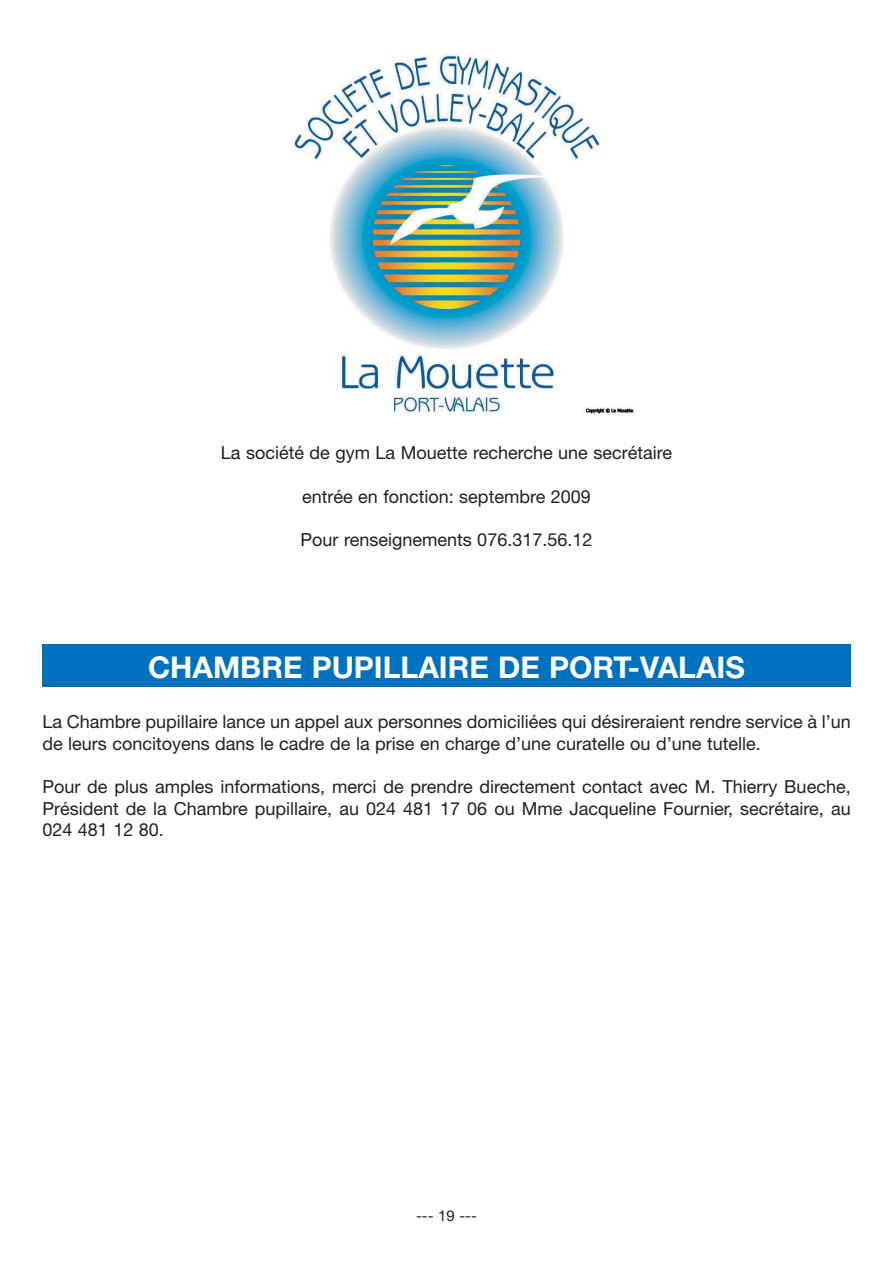
<style>
.page{position:relative;width:893px;height:1263px;background:#fff}
.page>*{position:absolute;margin:0;border:0;box-sizing:border-box;transform-origin:0 0}
.t1{font:700 30px "Helvetica Neue";color:#fff}
.t2{font:18px/21.6px "Helvetica Neue";color:#231f20}
.t3{font:15px "Helvetica Neue";color:#231f20}
</style>
<div class="page">
<img style="left:293px;top:50px;width:342px;height:365px">
<div style="left:42px;top:644px;width:808px;height:43px;background:#0071bc"></div>
<p class="t2" style="left:221px;top:444px;width:453px">La société de gym La Mouette recherche une secrétaire</p>
<p class="t2" style="left:302px;top:487px;width:290px">entrée en fonction: septembre 2009</p>
<p class="t2" style="left:300px;top:530px;width:293px">Pour renseignements 076.317.56.12</p>
<h1 class="t1" style="left:148px;top:656px;width:598px">CHAMBRE PUPILLAIRE DE PORT-VALAIS</h1>
<p class="t2" style="left:42px;top:713px;width:809px">La Chambre pupillaire lance un appel aux personnes domiciliées qui désireraient rendre service à l’un de leurs concitoyens dans le cadre de la prise en charge d’une curatelle ou d’une tutelle.</p>
<p class="t2" style="left:42px;top:778px;width:809px;text-align:justify">Pour de plus amples informations, merci de prendre directement contact avec M. Thierry Bueche, Président de la Chambre pupillaire, au 024 481 17 06 ou Mme Jacqueline Fournier, secrétaire, au 024 481 12 80.</p>
<p class="t3" style="left:416px;top:1210px;width:62px">--- 19 ---</p>
</div>
